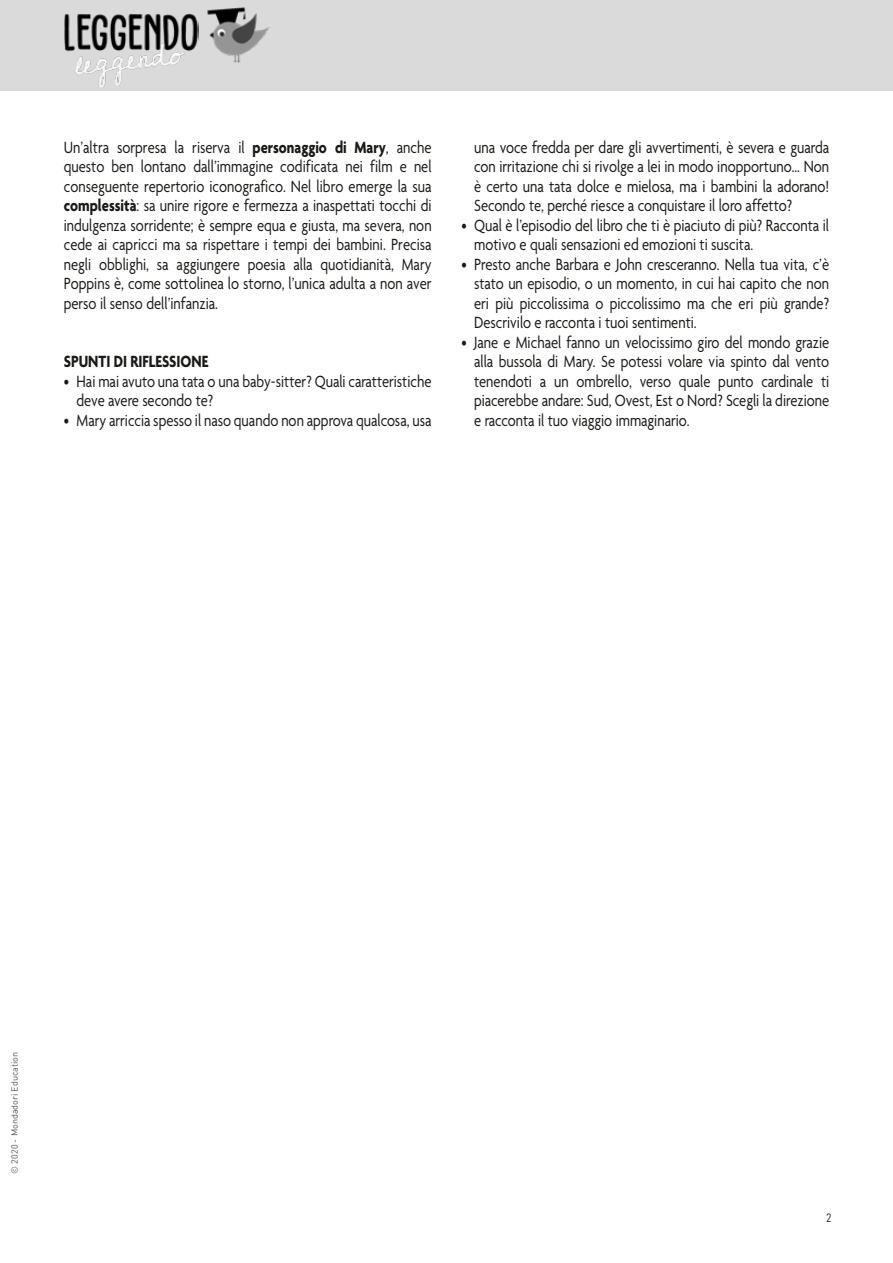
<style>
.page{position:relative;width:893px;height:1263px;background:#fff}
.page>*{position:absolute;margin:0;border:0;box-sizing:border-box;transform-origin:0 0}
.t1{font:17.55px/19.5px "Agenda";color:#1a1a18;text-align:justify;scale:.83 1}
.t2{font:700 17.55px "Agenda";color:#1a1a18;scale:.83 1}
.t3{font:12px "DIN Round Pro";color:#1a1a18;scale:.85 1}
.t4{font:9px "DIN Round Pro";color:#565656}
.s1{font-weight:700}
</style>
<div class="page">
<div style="left:0;top:0;width:893px;height:91px;background:#dadada"></div>
<img style="left:207px;top:7px;width:62px;height:56px">
<img style="left:64px;top:13px;width:134px;height:74px">
<p class="t1" style="left:64px;top:139px;width:445px">Un’altra sorpresa la riserva il <span class="s1">personaggio di Mary</span>, anche questo ben lontano dall’immagine codificata nei film e nel conseguente repertorio iconografico. Nel libro emerge la sua <span class="s1">complessità</span>: sa unire rigore e fermezza a inaspettati tocchi di indulgenza sorridente; è sempre equa e giusta, ma severa, non cede ai capricci ma sa rispettare i tempi dei bambini. Precisa negli obblighi, sa aggiungere poesia alla quotidianità, Mary Poppins è, come sottolinea lo storno, l’unica adulta a non aver perso il senso dell’infanzia.</p>
<p class="t2" style="left:64px;top:352px;width:176px">SPUNTI DI RIFLESSIONE</p>
<p class="t1" style="left:77px;top:373px;width:429px;text-indent:-13px">• Hai mai avuto una tata o una baby-sitter? Quali caratteristiche deve avere secondo te?</p>
<p class="t1" style="left:64px;top:412px;width:445px">• Mary arriccia spesso il naso quando non approva qualcosa, usa</p>
<p class="t1" style="left:474px;top:139px;width:429px">una voce fredda per dare gli avvertimenti, è severa e guarda con irritazione chi si rivolge a lei in modo inopportuno... Non è certo una tata dolce e mielosa, ma i bambini la adorano!<br>Secondo te, perché riesce a conquistare il loro affetto?</p>
<p class="t1" style="left:474px;top:217px;width:429px;text-indent:-13px">• Qual è l’episodio del libro che ti è piaciuto di più? Racconta il motivo e quali sensazioni ed emozioni ti suscita.</p>
<p class="t1" style="left:474px;top:256px;width:429px;text-indent:-13px">• Presto anche Barbara e John cresceranno. Nella tua vita, c’è stato un episodio, o un momento, in cui hai capito che non eri più piccolissima o piccolissimo ma che eri più grande?<br>Descrivilo e racconta i tuoi sentimenti.</p>
<p class="t1" style="left:474px;top:334px;width:429px;text-indent:-13px">• Jane e Michael fanno un velocissimo giro del mondo grazie alla bussola di Mary. Se potessi volare via spinto dal vento tenendoti a un ombrello, verso quale punto cardinale ti piacerebbe andare: Sud, Ovest, Est o Nord? Scegli la direzione e racconta il tuo viaggio immaginario.</p>
<p class="t4" style="left:8px;top:1174px;width:123px;rotate:-90deg">© 2020 - Mondadori Education</p>
<p class="t3" style="left:826px;top:1210px;width:8px">2</p>
</div>
